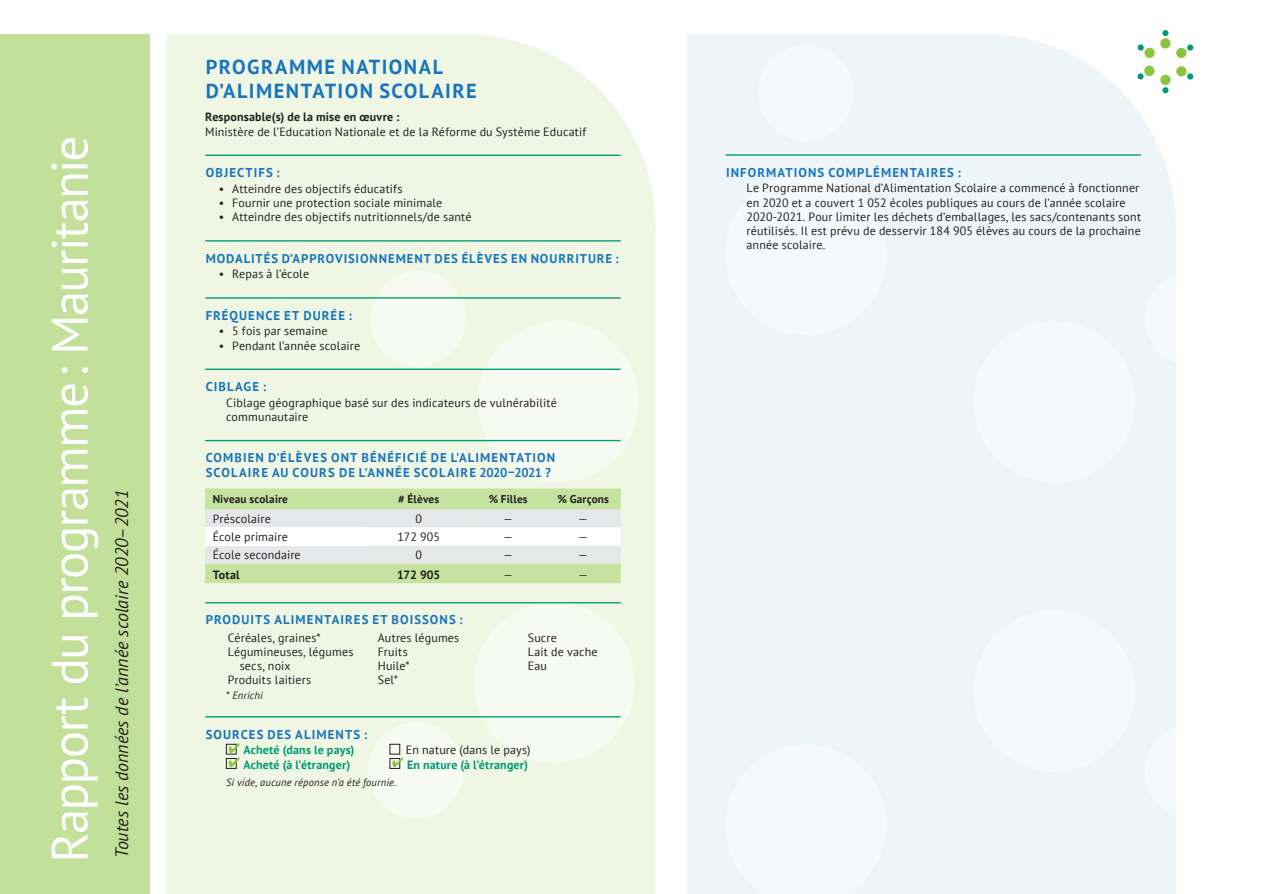
<style>
.page{position:relative;width:1263px;height:894px;background:#fff}
.page>*{position:absolute;margin:0;border:0;box-sizing:border-box;transform-origin:0 0}
.t1{font:51px "PT Sans";letter-spacing:-.035em;color:#fff}
.t2{font:700 20.25px/24.3px "PT Sans";letter-spacing:.07em;color:#1b75bb}
.t3{font:italic 18px "PT Sans";color:#231f20}
.t4{font:700 12.75px/14.2px "PT Sans";letter-spacing:.085em;color:#1b75bb}
.t5{font:12px/14.2px "PT Sans";letter-spacing:.015em;color:#231f20}
.t6{font:700 12px "PT Sans";letter-spacing:.015em;color:#009b72}
.t7{font:700 12px "PT Sans";letter-spacing:.015em;color:#231f20}
.t8{font:700 11.25px "PT Sans";letter-spacing:.015em;color:#231f20}
.t9{font:italic 10.5px "PT Sans";letter-spacing:.015em;color:#231f20}
.s1{color:#8bc53f}
</style>
<div class="page">
<div style="left:167px;top:34px;width:489px;height:859px;background:#eff7e4"></div>
<div style="left:687px;top:31px;width:493px;height:862px;background:#eef5f9"></div>
<div style="left:477px;top:321px;width:161px;height:161px;background:#f6faf1;border-radius:50%"></div>
<div style="left:725px;top:174px;width:161px;height:161px;background:#f6f9fb;border-radius:50%"></div>
<div style="left:973px;top:321px;width:161px;height:161px;background:#f6f9fb;border-radius:50%"></div>
<div style="left:973px;top:610px;width:161px;height:161px;background:#f6f9fb;border-radius:50%"></div>
<div style="left:725px;top:744px;width:161px;height:149px;background:#f6f9fb"></div>
<div style="left:474px;top:602px;width:161px;height:161px;background:#f6faf1;border-radius:50%"></div>
<div style="left:1145px;top:271px;width:95px;height:95px;background:#fff;border-radius:50%"></div>
<div style="left:1145px;top:723px;width:95px;height:96px;background:#fff;border-radius:50%"></div>
<div style="left:368px;top:722px;width:95px;height:96px;background:#f6faf1;border-radius:50%"></div>
<div style="left:370px;top:271px;width:96px;height:95px;background:#f6faf1;border-radius:50%"></div>
<div style="left:758px;top:45px;width:95px;height:96px;background:#f6f9fb;border-radius:50%"></div>
<div style="left:0;top:34px;width:150px;height:859px;background:#c2e099"></div>
<div style="left:1144px;top:48px;width:10px;height:10px;background:#8bc53f;border-radius:50%"></div>
<div style="left:1160px;top:38px;width:10px;height:11px;background:#8bc53f;border-radius:50%"></div>
<div style="left:1176px;top:48px;width:10px;height:10px;background:#8bc53f;border-radius:50%"></div>
<div style="left:1176px;top:66px;width:10px;height:10px;background:#8bc53f;border-radius:50%"></div>
<div style="left:1160px;top:75px;width:10px;height:10px;background:#8bc53f;border-radius:50%"></div>
<div style="left:1144px;top:66px;width:10px;height:10px;background:#8bc53f;border-radius:50%"></div>
<div style="left:1187px;top:44px;width:6px;height:7px;background:#009b72;border-radius:50%"></div>
<svg style="left:1187px;top:73px;width:6px;height:6px"></svg>
<svg style="left:1162px;top:87px;width:6px;height:6px"></svg>
<svg style="left:1137px;top:73px;width:6px;height:6px"></svg>
<div style="left:1137px;top:44px;width:6px;height:7px;background:#009b72;border-radius:50%"></div>
<svg style="left:1162px;top:30px;width:6px;height:6px"></svg>
<hr style="left:205px;top:155px;width:415px;height:1px;background:#009b72">
<hr style="left:205px;top:240px;width:415px;height:1px;background:#009b72">
<hr style="left:205px;top:297px;width:415px;height:1px;background:#009b72">
<hr style="left:205px;top:368px;width:415px;height:2px;background:#009b72">
<hr style="left:205px;top:440px;width:415px;height:1px;background:#009b72">
<hr style="left:205px;top:602px;width:415px;height:1px;background:#009b72">
<hr style="left:205px;top:716px;width:415px;height:1px;background:#009b72">
<svg style="left:205px;top:488px;width:416px;height:95px"></svg>
<div style="left:226px;top:743px;width:10px;height:11px;border:1px solid #231f20"></div>
<div style="left:390px;top:743px;width:10px;height:11px;border:1px solid #231f20"></div>
<div style="left:226px;top:758px;width:10px;height:10px;border:1px solid #231f20"></div>
<div style="left:390px;top:758px;width:10px;height:10px;border:1px solid #231f20"></div>
<hr style="left:725px;top:154px;width:416px;height:2px;background:#009b72">
<h1 class="t1" style="left:37px;top:862px;width:728px;rotate:-90deg">Rapport du programme: Mauritanie</h1>
<h3 class="t3" style="left:110px;top:857px;width:369px;rotate:-90deg">Toutes les données de l’année scolaire 2020–2021</h3>
<h2 class="t2" style="left:206px;top:54px;width:272px">PROGRAMME NATIONAL<br>D’ALIMENTATION SCOLAIRE</h2>
<p class="t7" style="left:205px;top:109px;width:196px">Responsable(s) de la mise en œuvre :</p>
<p class="t5" style="left:205px;top:124px;width:383px">Ministère de l’Education Nationale et de la Réforme du Système Educatif</p>
<p class="t4" style="left:206px;top:165px;width:75px">OBJECTIFS :</p>
<p class="t5" style="left:219px;top:181px;width:185px">• Atteindre des objectifs éducatifs</p>
<p class="t5" style="left:219px;top:195px;width:225px">• Fournir une protection sociale minimale</p>
<p class="t5" style="left:219px;top:209px;width:254px">• Atteindre des objectifs nutritionnels/de santé</p>
<p class="t4" style="left:206px;top:250px;width:414px">MODALITÉS D’APPROVISIONNEMENT DES ÉLÈVES EN NOURRITURE :</p>
<p class="t5" style="left:219px;top:266px;width:92px">• Repas à l’école</p>
<p class="t4" style="left:206px;top:307px;width:148px">FRÉQUENCE ET DURÉE :</p>
<p class="t5" style="left:219px;top:323px;width:110px">• 5 fois par semaine</p>
<p class="t5" style="left:219px;top:338px;width:143px">• Pendant l’année scolaire</p>
<p class="t4" style="left:206px;top:379px;width:62px">CIBLAGE :</p>
<p class="t5" style="left:226px;top:395px;width:332px">Ciblage géographique basé sur des indicateurs de vulnérabilité communautaire</p>
<p class="t4" style="left:206px;top:450px;width:351px">COMBIEN D’ÉLÈVES ONT BÉNÉFICIÉ DE L’ALIMENTATION<br>SCOLAIRE AU COURS DE L’ANNÉE SCOLAIRE 2020–2021 ?</p>
<p class="t8" style="left:213px;top:491px;width:77px">Niveau scolaire</p>
<p class="t8" style="left:398px;top:491px;width:42px"># Élèves</p>
<p class="t8" style="left:489px;top:491px;width:40px">% Filles</p>
<p class="t8" style="left:557px;top:491px;width:53px">% Garçons</p>
<p class="t5" style="left:213px;top:511px;width:60px">Préscolaire</p>
<p class="t5" style="left:415px;top:511px;width:8px">0</p>
<p class="t5" style="left:503px;top:511px;width:11px">—</p>
<p class="t5" style="left:578px;top:511px;width:11px">—</p>
<p class="t5" style="left:213px;top:529px;width:77px">École primaire</p>
<p class="t5" style="left:397px;top:529px;width:44px">172 905</p>
<p class="t5" style="left:503px;top:529px;width:11px">—</p>
<p class="t5" style="left:578px;top:529px;width:11px">—</p>
<p class="t5" style="left:213px;top:547px;width:89px">École secondaire</p>
<p class="t5" style="left:415px;top:547px;width:8px">0</p>
<p class="t5" style="left:503px;top:547px;width:11px">—</p>
<p class="t5" style="left:578px;top:547px;width:11px">—</p>
<p class="t7" style="left:213px;top:566px;width:28px">Total</p>
<p class="t7" style="left:397px;top:566px;width:45px">172 905</p>
<p class="t5" style="left:503px;top:566px;width:11px">—</p>
<p class="t5" style="left:578px;top:566px;width:11px">—</p>
<p class="t4" style="left:206px;top:612px;width:258px">PRODUITS ALIMENTAIRES ET BOISSONS :</p>
<p class="t5" style="left:228px;top:629px;width:95px">Céréales, graines*</p>
<p class="t5" style="left:228px;top:644px;width:127px">Légumineuses, légumes</p>
<p class="t5" style="left:240px;top:658px;width:53px">secs, noix</p>
<p class="t5" style="left:228px;top:672px;width:85px">Produits laitiers</p>
<p class="t5" style="left:378px;top:629px;width:83px">Autres légumes<br>Fruits<br>Huile*<br>Sel*</p>
<p class="t5" style="left:528px;top:629px;width:71px">Sucre<br>Lait de vache<br>Eau</p>
<p class="t9" style="left:226px;top:688px;width:38px">* Enrichi</p>
<p class="t4" style="left:206px;top:726px;width:163px">SOURCES DES ALIMENTS :</p>
<p class="t6" style="left:228px;top:741px;width:127px"><span class="s1">✔</span> Acheté (dans le pays)</p>
<p class="t5" style="left:406px;top:742px;width:126px">En nature (dans le pays)</p>
<p class="t6" style="left:228px;top:756px;width:123px"><span class="s1">✔</span> Acheté (à l’étranger)</p>
<p class="t6" style="left:392px;top:756px;width:137px"><span class="s1">✔</span> En nature (à l’étranger)</p>
<p class="t9" style="left:226px;top:775px;width:172px">Si vide, aucune réponse n’a été fournie.</p>
<p class="t4" style="left:726px;top:165px;width:236px">INFORMATIONS COMPLÉMENTAIRES :</p>
<p class="t5" style="left:746px;top:181px;width:396px">Le Programme National d’Alimentation Scolaire a commencé à fonctionner en 2020 et a couvert 1 052 écoles publiques au cours de l’année scolaire 2020-2021. Pour limiter les déchets d’emballages, les sacs/contenants sont réutilisés. Il est prévu de desservir 184 905 élèves au cours de la prochaine année scolaire.</p>
</div>
